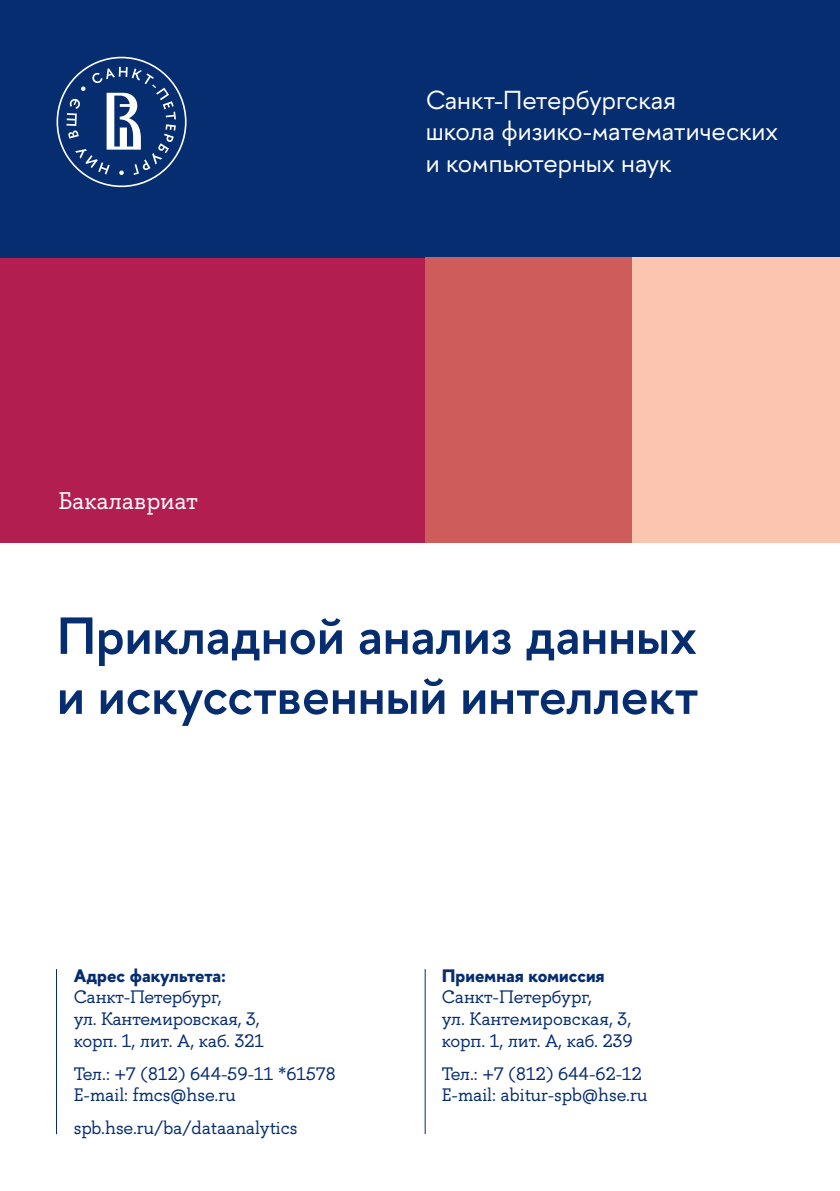
<style>
.page{position:relative;width:840px;height:1191px;background:#fff}
.page>*{position:absolute;margin:0;border:0;box-sizing:border-box;transform-origin:0 0}
.t1{font:600 52px/60px "HSE Sans";color:#052d6f}
.t2{font:26px/31.2px "HSE Sans";color:#fff}
.t3{font:24px "HSE Slab";letter-spacing:-.01em;color:#fff}
.t4{font:18px/21.6px "HSE Slab";color:#052d6f}
.t5{font:700 18px "HSE Sans";color:#052d6f}
</style>
<div class="page">
<div style="left:0;top:257px;width:425px;height:286px;background:#b21e50"></div>
<div style="left:0;top:0;width:839px;height:257px;background:#052d6f"></div>
<div style="left:425px;top:257px;width:207px;height:286px;background:#cd5c5a"></div>
<div style="left:632px;top:257px;width:207px;height:286px;background:#fbc5b0"></div>
<hr style="left:424px;top:969px;width:1px;height:165px;background:#052d6f">
<hr style="left:56px;top:969px;width:1px;height:165px;background:#052d6f">
<svg style="left:56px;top:57px;width:130px;height:130px"></svg>
<h3 class="t3" style="left:58px;top:486px;width:141px">Бакалавриат</h3>
<h2 class="t2" style="left:425px;top:85px;width:353px">Санкт-Петербургская<br>школа физико-математических и компьютерных наук</h2>
<h1 class="t1" style="left:57px;top:606px;width:642px">Прикладной анализ данных и искусственный интеллект</h1>
<p class="t5" style="left:74px;top:963px;width:154px">Адрес факультета:</p>
<p class="t4" style="left:74px;top:986px;width:192px">Санкт-Петербург,<br>ул. Кантемировская, 3, корп. 1, лит. А, каб. 321</p>
<p class="t4" style="left:74px;top:1063px;width:263px">Тел.: +7 (812) 644-59-11 *61578<br>Е-mail: fmcs@hse.ru</p>
<p class="t4" style="left:74px;top:1117px;width:225px">spb.hse.ru/ba/dataanalytics</p>
<p class="t5" style="left:441px;top:963px;width:164px">Приемная комиссия</p>
<p class="t4" style="left:441px;top:986px;width:192px">Санкт-Петербург,<br>ул. Кантемировская, 3, корп. 1, лит. А, каб. 239</p>
<p class="t4" style="left:441px;top:1063px;width:207px">Тел.: +7 (812) 644-62-12<br>E-mail: abitur-spb@hse.ru</p>
</div>
